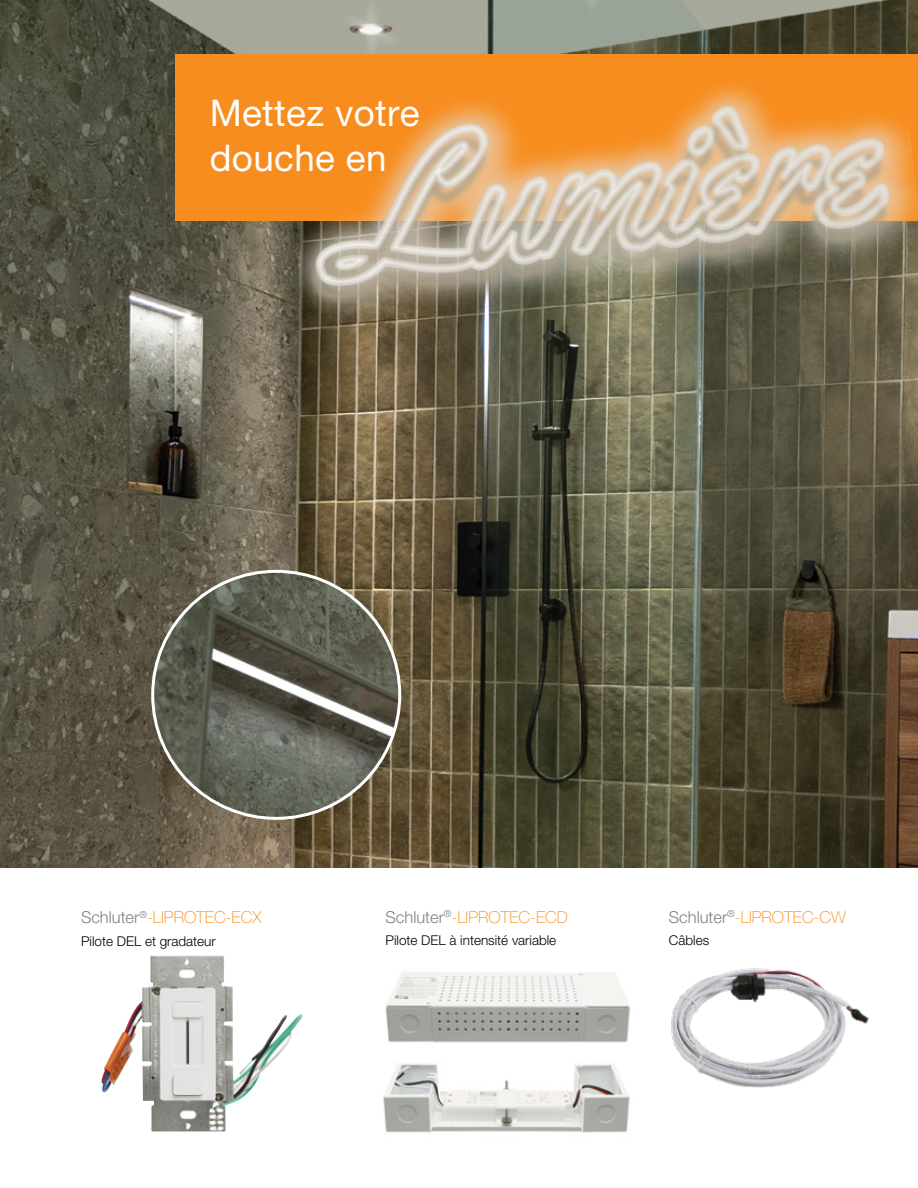
<style>
.page{position:relative;width:918px;height:1188px;background:#fff}
.page>*{position:absolute;margin:0;border:0;box-sizing:border-box;transform-origin:0 0}
.t1{font:36.75px/44.2px "Helvetica Neue LT Pro";letter-spacing:.01em;color:#fff}
.t2{font:100 16.5px "Helvetica Neue LT Pro";color:#f78d1e}
.t3{font:300 13.5px "Helvetica Neue LT Pro";color:#000}
.s1{font-weight:300;color:#808285}
</style>
<div class="page">
<img style="left:0;top:0;width:918px;height:867px">
<img style="left:153px;top:571px;width:247px;height:247px;border-radius:123px">
<img style="left:671px;top:968px;width:198px;height:120px">
<img style="left:101px;top:955px;width:202px;height:176px">
<img style="left:385px;top:972px;width:245px;height:71px">
<img style="left:383px;top:1063px;width:247px;height:70px">
<div style="left:176px;top:54px;width:742px;height:166px;background:#f78d1e"></div>
<img style="left:276px;top:7px;width:642px;height:380px">
<h1 class="t1" style="left:210px;top:91px;width:211px">Mettez votre douche en</h1>
<p class="t2" style="left:81px;top:908px;width:182px"><span class="s1">Schluter</span><sup>®</sup>-LIPROTEC-ECX</p>
<p class="t3" style="left:81px;top:933px;width:136px">Pilote DEL et gradateur</p>
<p class="t2" style="left:386px;top:907px;width:184px"><span class="s1">Schluter</span><sup>®</sup>-LIPROTEC-ECD</p>
<p class="t3" style="left:386px;top:932px;width:172px">Pilote DEL à intensité variable</p>
<p class="t2" style="left:669px;top:907px;width:178px"><span class="s1">Schluter</span><sup>®</sup>-LIPROTEC-CW</p>
<p class="t3" style="left:669px;top:932px;width:42px">Câbles</p>
</div>
